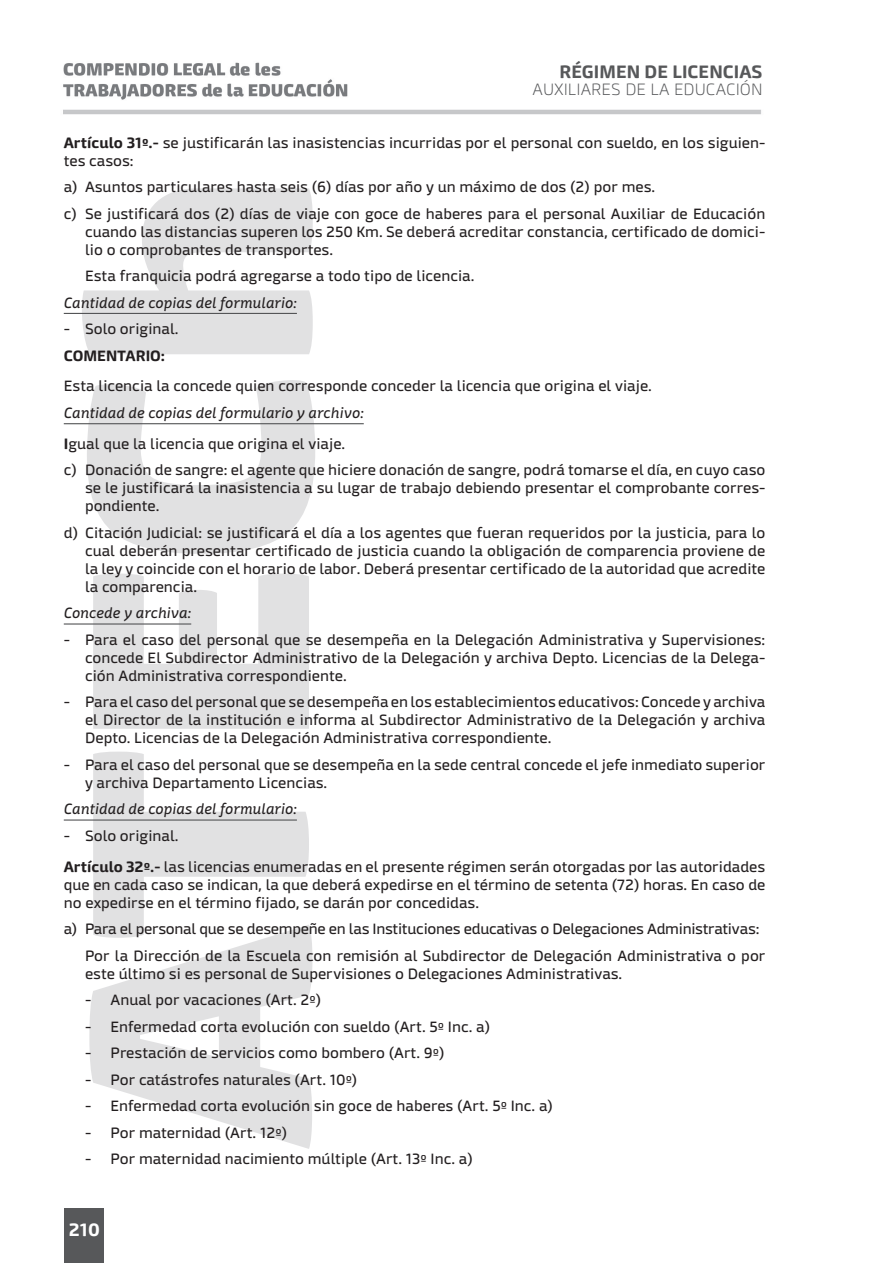
<style>
.page{position:relative;width:893px;height:1263px;background:#fff}
.page>*{position:absolute;margin:0;border:0;box-sizing:border-box;transform-origin:0 0}
.t1{font:700 18px "Mangerica";color:#57585a}
.t2{font:700 18px "Mangerica";color:#fff}
.t3{font:200 16.5px "Mangerica";color:#57585a}
.FRANCES_1{font:15px/18px "Mangerica";color:#231f20;text-align:justify}
.testo{font:15px/18px "Mangerica";color:#231f20}
.FRANCES_2{font:15px "Mangerica";color:#231f20}
.formulario{font:italic 15px "Mangerica";color:#231f20}
.FRANCES_1-2{font:15px "Mangerica";letter-spacing:-.02em;color:#231f20}
.FRANCES_1-3{font:700 15px "Mangerica";color:#231f20}
.s1{font-weight:700}
</style>
<div class="page">
<img style="left:63px;top:62px;width:698px;height:905px">
<div style="left:64px;top:1208px;width:39px;height:55px;background:#57585a"></div>
<svg style="left:89px;top:925px;width:223px;height:224px;fill:#e1e1e2"></svg>
<svg style="left:93px;top:752px;width:216px;height:186px"></svg>
<svg style="left:93px;top:574px;width:216px;height:155px"></svg>
<svg style="left:87px;top:379px;width:228px;height:175px"></svg>
<svg style="left:81px;top:188px;width:232px;height:166px"></svg>
<div style="left:400px;top:50px;width:362px;height:57px;background:#fff"></div>
<hr style="left:64px;top:313px;width:233px;height:1px;background:#545557">
<hr style="left:64px;top:423px;width:300px;height:1px;background:#545557">
<hr style="left:64px;top:623px;width:127px;height:1px;background:#545557">
<hr style="left:64px;top:819px;width:233px;height:2px;background:#545557">
<p class="t1" style="left:559px;top:61px;width:205px">RÉGIMEN DE LICENCIAS</p>
<p class="t3" style="left:532px;top:79px;width:231px">AUXILIARES DE LA EDUCACIÓN</p>
<p class="testo" style="left:64px;top:134px;width:703px"><span class="s1">Artículo 31º.-</span> se justificarán las inasistencias incurridas por el personal con sueldo, en los siguien&shy;tes casos:</p>
<p class="FRANCES_1" style="left:64px;top:178px;width:591px">a) Asuntos particulares hasta seis (6) días por año y un máximo de dos (2) por mes.</p>
<p class="FRANCES_1" style="left:85px;top:205px;width:682px;text-indent:-21px">c) Se justificará dos (2) días de viaje con goce de haberes para el personal Auxiliar de Educación cuando las distancias superen los 250 Km. Se deberá acreditar constancia, certificado de domici&shy;lio o comprobantes de transportes.</p>
<p class="FRANCES_1" style="left:85px;top:267px;width:389px">Esta franquicia podrá agregarse a todo tipo de licencia.</p>
<p class="formulario" style="left:64px;top:293px;width:235px">Cantidad de copias del formulario:</p>
<p class="FRANCES_1" style="left:64px;top:320px;width:115px">- Solo original.</p>
<p class="FRANCES_1-3" style="left:64px;top:346px;width:103px">COMENTARIO:</p>
<p class="testo" style="left:64px;top:377px;width:588px">Esta licencia la concede quien corresponde conceder la licencia que origina el viaje.</p>
<p class="formulario" style="left:64px;top:404px;width:301px">Cantidad de copias del formulario y archivo:</p>
<p class="testo" style="left:64px;top:435px;width:281px"><span class="s1">I</span>gual que la licencia que origina el viaje.</p>
<p class="FRANCES_1" style="left:85px;top:461px;width:682px;text-indent:-21px">c) Donación de sangre: el agente que hiciere donación de sangre, podrá tomarse el día, en cuyo caso se le justificará la inasistencia a su lugar de trabajo debiendo presentar el comprobante corres&shy;pondiente.</p>
<p class="FRANCES_1" style="left:85px;top:524px;width:682px;text-indent:-21px">d) Citación Judicial: se justificará el día a los agentes que fueran requeridos por la justicia, para lo cual deberán presentar certificado de justicia cuando la obligación de comparencia proviene de la ley y coincide con el horario de labor. Deberá presentar certificado de la autoridad que acredite la comparencia.</p>
<p class="formulario" style="left:64px;top:604px;width:129px">Concede y archiva:</p>
<p class="FRANCES_1" style="left:85px;top:631px;width:682px;text-indent:-21px">- Para el caso del personal que se desempeña en la Delegación Administrativa y Supervisiones: concede El Subdirector Administrativo de la Delegación y archiva Depto. Licencias de la Delega&shy;ción Administrativa correspondiente.</p>
<p class="FRANCES_1" style="left:85px;top:693px;width:682px;text-indent:-21px">- Para el caso del personal que se desempeña en los establecimientos educativos: Concede y archiva el Director de la institución e informa al Subdirector Administrativo de la Delegación y archiva Depto. Licencias de la Delegación Administrativa correspondiente.</p>
<p class="FRANCES_1" style="left:85px;top:756px;width:682px;text-indent:-21px">- Para el caso del personal que se desempeña en la sede central concede el jefe inmediato superior y archiva Departamento Licencias.</p>
<p class="formulario" style="left:64px;top:800px;width:235px">Cantidad de copias del formulario:</p>
<p class="FRANCES_1" style="left:64px;top:827px;width:115px">- Solo original.</p>
<p class="testo" style="left:64px;top:857px;width:703px;text-align:justify"><span class="s1">Artículo 32º.-</span> las licencias enumeradas en el presente régimen serán otorgadas por las autoridades que en cada caso se indican, la que deberá expedirse en el término de setenta (72) horas. En caso de no expedirse en el término fijado, se darán por concedidas.</p>
<p class="FRANCES_1-2" style="left:64px;top:920px;width:697px">a) Para el personal que se desempeñe en las Instituciones educativas o Delegaciones Administrativas:</p>
<p class="FRANCES_1" style="left:85px;top:946px;width:682px">Por la Dirección de la Escuela con remisión al Subdirector de Delegación Administrativa o por este último si es personal de Supervisiones o Delegaciones Administrativas.</p>
<p class="FRANCES_2" style="left:85px;top:991px;width:238px">- Anual por vacaciones (Art. 2º)</p>
<p class="FRANCES_2" style="left:85px;top:1017px;width:407px">- Enfermedad corta evolución con sueldo (Art. 5º Inc. a)</p>
<p class="FRANCES_2" style="left:85px;top:1044px;width:361px">- Prestación de servicios como bombero (Art. 9º)</p>
<p class="FRANCES_2" style="left:85px;top:1070px;width:274px">- Por catástrofes naturales (Art. 10º)</p>
<p class="FRANCES_2" style="left:85px;top:1097px;width:469px">- Enfermedad corta evolución sin goce de haberes (Art. 5º Inc. a)</p>
<p class="FRANCES_2" style="left:85px;top:1123px;width:204px">- Por maternidad (Art. 12º)</p>
<p class="FRANCES_2" style="left:85px;top:1150px;width:389px">- Por maternidad nacimiento múltiple (Art. 13º Inc. a)</p>
<p class="t2" style="left:69px;top:1219px;width:33px">210</p>
</div>
